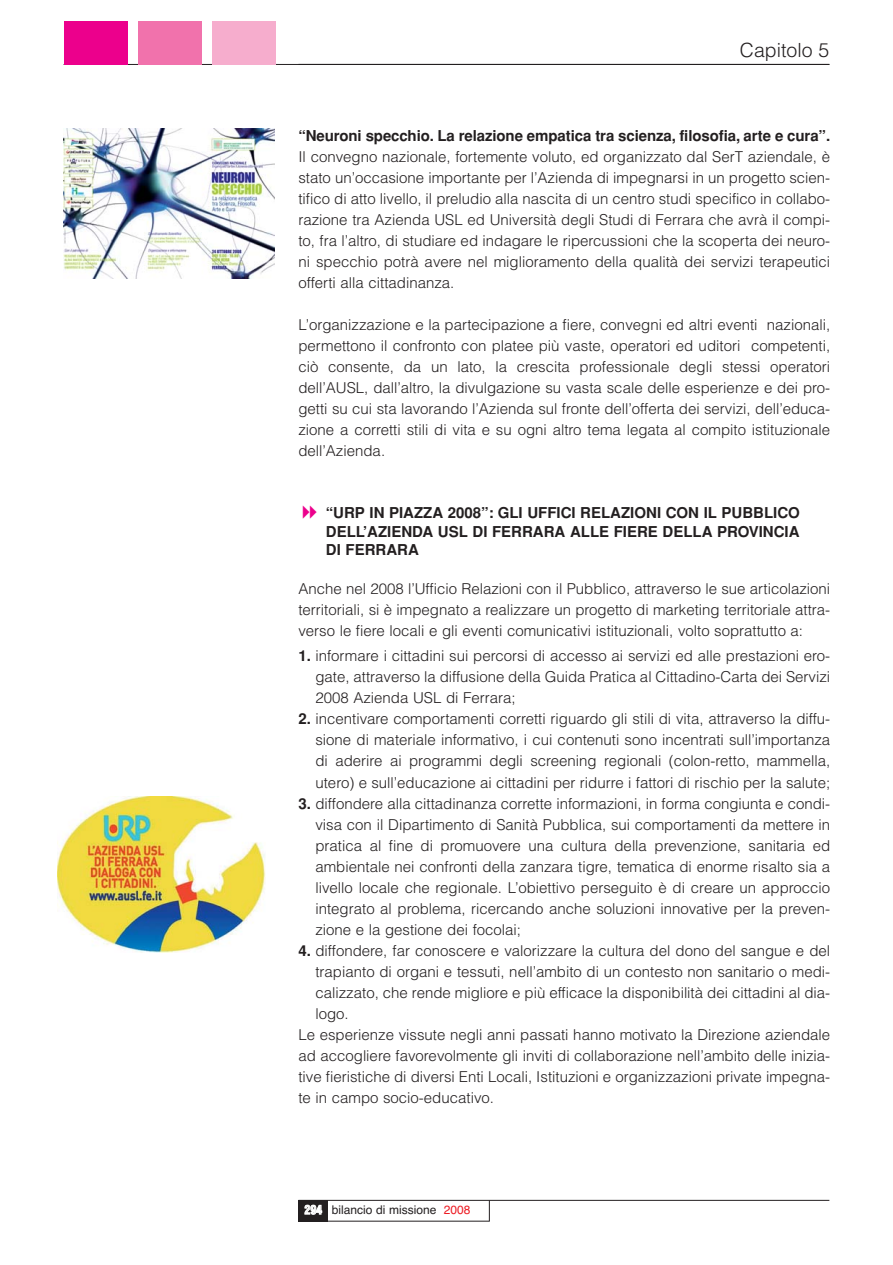
<style>
.page{position:relative;width:893px;height:1265px;background:#fff}
.page>*{position:absolute;margin:0;border:0;box-sizing:border-box;transform-origin:0 0}
.t1{font:300 19.5px "Helvetica";color:#231f20}
.t2{font:300 15px/21px "Helvetica";color:#231f20;text-align:justify}
.t3{font:700 15px/18.6px "Helvetica";letter-spacing:-.005em;color:#231f20;text-align:justify}
.t4{font:12px "Helvetica";color:#231f20}
.s1{font-weight:700}
.s2{font-weight:700;font-stretch:condensed;color:#fff}
.s3{color:#ed1c24}
</style>
<div class="page">
<hr style="left:64px;top:64px;width:765px;height:1px;background:#231f20">
<hr style="left:298px;top:1200px;width:531px;height:1px;background:#231f20">
<div style="left:298px;top:1200px;width:30px;height:21px;background:#231f20"></div>
<hr style="left:327px;top:1220px;width:162px;height:1px;background:#231f20">
<svg style="left:489px;top:1200px;width:1px;height:21px"></svg>
<div style="left:64px;top:21px;width:63px;height:44px;background:#ec008c"></div>
<div style="left:138px;top:21px;width:64px;height:44px;background:#f172ac"></div>
<div style="left:212px;top:21px;width:63px;height:44px;background:#f6adcd"></div>
<img style="left:58px;top:796px;width:208px;height:157px">
<img style="left:64px;top:128px;width:210px;height:150px">
<h1 class="t1" style="left:740px;top:43px;width:91px">Capitolo 5</h1>
<p class="t3" style="left:298px;top:127px;width:533px">“Neuroni specchio. La relazione empatica tra scienza, filosofia, arte e cura”.</p>
<p class="t2" style="left:298px;top:147px;width:533px">Il convegno nazionale, fortemente voluto, ed organizzato dal SerT aziendale, è stato un’occasione importante per l’Azienda di impegnarsi in un progetto scien&shy;tifico di atto livello, il preludio alla nascita di un centro studi specifico in collabo&shy;razione tra Azienda USL ed Università degli Studi di Ferrara che avrà il compi&shy;to, fra l’altro, di studiare ed indagare le ripercussioni che la scoperta dei neuro&shy;ni specchio potrà avere nel miglioramento della qualità dei servizi terapeutici offerti alla cittadinanza.</p>
<p class="t2" style="left:298px;top:315px;width:533px">L’organizzazione e la partecipazione a fiere, convegni ed altri eventi nazionali, permettono il confronto con platee più vaste, operatori ed uditori competenti, ciò consente, da un lato, la crescita professionale degli stessi operatori dell’AUSL, dall’altro, la divulgazione su vasta scale delle esperienze e dei pro&shy;getti su cui sta lavorando l’Azienda sul fronte dell’offerta dei servizi, dell’educa&shy;zione a corretti stili di vita e su ogni altro tema legata al compito istituzionale dell’Azienda.</p>
<p class="t3" style="left:326px;top:504px;width:475px">“URP IN PIAZZA 2008”: GLI UFFICI RELAZIONI CON IL PUBBLICO DELL’AZIENDA USL DI FERRARA ALLE FIERE DELLA PROVINCIA DI FERRARA</p>
<p class="t2" style="left:298px;top:579px;width:533px">Anche nel 2008 l’Ufficio Relazioni con il Pubblico, attraverso le sue articolazioni territoriali, si è impegnato a realizzare un progetto di marketing territoriale attra&shy;verso le fiere locali e gli eventi comunicativi istituzionali, volto soprattutto a:</p>
<p class="t2" style="left:315px;top:647px;width:516px;text-indent:-17px"><span class="s1">1.</span> informare i cittadini sui percorsi di accesso ai servizi ed alle prestazioni ero&shy;gate, attraverso la diffusione della Guida Pratica al Cittadino-Carta dei Servizi 2008 Azienda USL di Ferrara;</p>
<p class="t2" style="left:315px;top:710px;width:516px;text-indent:-17px"><span class="s1">2.</span> incentivare comportamenti corretti riguardo gli stili di vita, attraverso la diffu&shy;sione di materiale informativo, i cui contenuti sono incentrati sull’importanza di aderire ai programmi degli screening regionali (colon-retto, mammella, utero) e sull’educazione ai cittadini per ridurre i fattori di rischio per la salute;</p>
<p class="t2" style="left:315px;top:794px;width:516px;text-indent:-17px"><span class="s1">3.</span> diffondere alla cittadinanza corrette informazioni, in forma congiunta e condi&shy;visa con il Dipartimento di Sanità Pubblica, sui comportamenti da mettere in pratica al fine di promuovere una cultura della prevenzione, sanitaria ed ambientale nei confronti della zanzara tigre, tematica di enorme risalto sia a livello locale che regionale. L’obiettivo perseguito è di creare un approccio integrato al problema, ricercando anche soluzioni innovative per la preven&shy;zione e la gestione dei focolai;</p>
<p class="t2" style="left:298px;top:941px;width:533px"><span class="s1">4.</span> diffondere, far conoscere e valorizzare la cultura del dono del sangue e del</p>
<p class="t2" style="left:315px;top:962px;width:516px">trapianto di organi e tessuti, nell’ambito di un contesto non sanitario o medi-</p>
<p class="t2" style="left:315px;top:983px;width:516px">calizzato, che rende migliore e più efficace la disponibilità dei cittadini al dia-</p>
<p class="t2" style="left:315px;top:1004px;width:35px">logo.</p>
<p class="t2" style="left:298px;top:1025px;width:533px">Le esperienze vissute negli anni passati hanno motivato la Direzione aziendale</p>
<p class="t2" style="left:298px;top:1046px;width:533px">ad accogliere favorevolmente gli inviti di collaborazione nell’ambito delle inizia-</p>
<p class="t2" style="left:298px;top:1067px;width:533px">tive fieristiche di diversi Enti Locali, Istituzioni e organizzazioni private impegna-</p>
<p class="t2" style="left:298px;top:1088px;width:197px">te in campo socio-educativo.</p>
<p class="t4" style="left:304px;top:1205px;width:167px"><span class="s2">294</span> bilancio di missione <span class="s3">2008</span></p>
</div>
